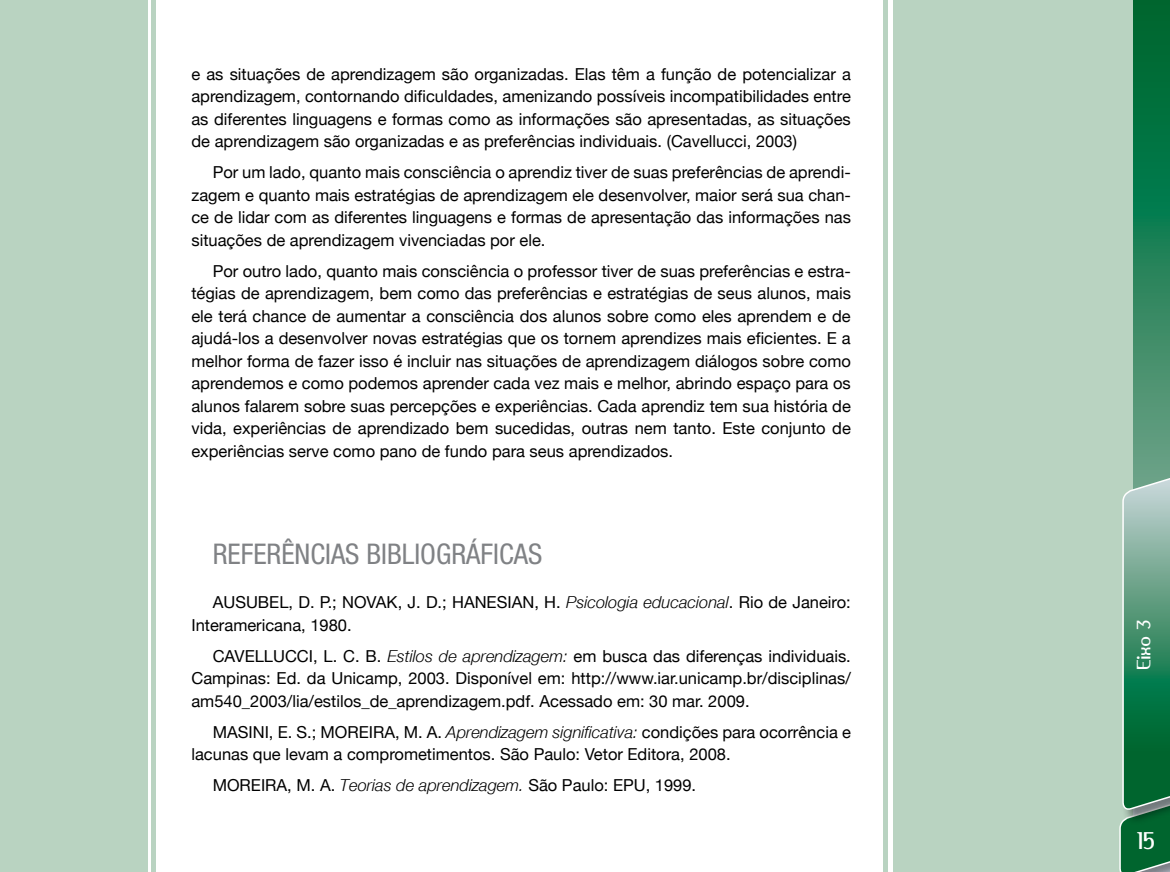
<style>
.page{position:relative;width:1170px;height:872px;background:#fff}
.page>*{position:absolute;margin:0;border:0;box-sizing:border-box;transform-origin:0 0}
.t1{font:condensed 28.5px "Helvetica Neue LT Std";color:#808285}
.t2{font:22.5px "Amerika Sans";color:#fff}
.t3{font:18px "Amerika Sans";color:#fff}
.t4{font:16.5px/22.5px "Helvetica Neue";color:#000;text-align:justify}
.s1{font-style:italic}
</style>
<div class="page">
<div style="left:0;top:0;width:147px;height:872px;background:#b9d3c1"></div>
<div style="left:893px;top:0;width:276px;height:872px;background:#b9d3c1"></div>
<svg style="left:1133px;top:0;width:36px;height:472px;background:#228055"></svg>
<svg style="left:1119px;top:472px;width:50px;height:400px"></svg>
<div style="left:883px;top:0;width:5px;height:872px;background:#b9d3c1"></div>
<div style="left:151px;top:0;width:5px;height:872px;background:#b9d3c1"></div>
<p class="t4" style="left:191px;top:62px;width:661px">e as situações de aprendizagem são organizadas. Elas têm a função de potencializar a aprendizagem, contornando dificuldades, amenizando possíveis incompatibilidades entre as diferentes linguagens e formas como as informações são apresentadas, as situações de aprendizagem são organizadas e as preferências individuais. (Cavellucci, 2003)</p>
<p class="t4" style="left:191px;top:161px;width:661px;text-indent:21px">Por um lado, quanto mais consciência o aprendiz tiver de suas preferências de aprendi&shy;zagem e quanto mais estratégias de aprendizagem ele desenvolver, maior será sua chan&shy;ce de lidar com as diferentes linguagens e formas de apresentação das informações nas situações de aprendizagem vivenciadas por ele.</p>
<p class="t4" style="left:191px;top:259px;width:661px;text-indent:21px">Por outro lado, quanto mais consciência o professor tiver de suas preferências e estra&shy;tégias de aprendizagem, bem como das preferências e estratégias de seus alunos, mais ele terá chance de aumentar a consciência dos alunos sobre como eles aprendem e de ajudá-los a desenvolver novas estratégias que os tornem aprendizes mais eficientes. E a melhor forma de fazer isso é incluir nas situações de aprendizagem diálogos sobre como aprendemos e como podemos aprender cada vez mais e melhor, abrindo espaço para os alunos falarem sobre suas percepções e experiências. Cada aprendiz tem sua história de vida, experiências de aprendizado bem sucedidas, outras nem tanto. Este conjunto de experiências serve como pano de fundo para seus aprendizados.</p>
<h1 class="t1" style="left:213px;top:538px;width:331px">REFERÊNCIAS BIBLIOGRÁFICAS</h1>
<p class="t4" style="left:191px;top:591px;width:661px;text-indent:21px">AUSUBEL, D. P.; NOVAK, J. D.; HANESIAN, H. <span class="s1">Psicologia educacional</span>. Rio de Janeiro:<br>Interamericana, 1980.</p>
<p class="t4" style="left:191px;top:644px;width:661px;text-indent:21px">CAVELLUCCI, L. C. B. <span class="s1">Estilos de aprendizagem:</span> em busca das diferenças individuais.<br>Campinas: Ed. da Unicamp, 2003. Disponível em: http://www.iar.unicamp.br/disciplinas/ am540_2003/lia/estilos_de_aprendizagem.pdf. Acessado em: 30 mar. 2009.</p>
<p class="t4" style="left:191px;top:720px;width:661px;text-indent:21px">MASINI, E. S.; MOREIRA, M. A. <span class="s1">Aprendizagem significativa:</span> condições para ocorrência e lacunas que levam a comprometimentos. São Paulo: Vetor Editora, 2008.</p>
<p class="t4" style="left:213px;top:774px;width:485px">MOREIRA, M. A. <span class="s1">Teorias de aprendizagem.</span> São Paulo: EPU, 1999.</p>
<p class="t3" style="left:1132px;top:670px;width:52px;rotate:-90deg">Eixo 3</p>
<h2 class="t2" style="left:1136px;top:826px;width:20px">15</h2>
</div>
